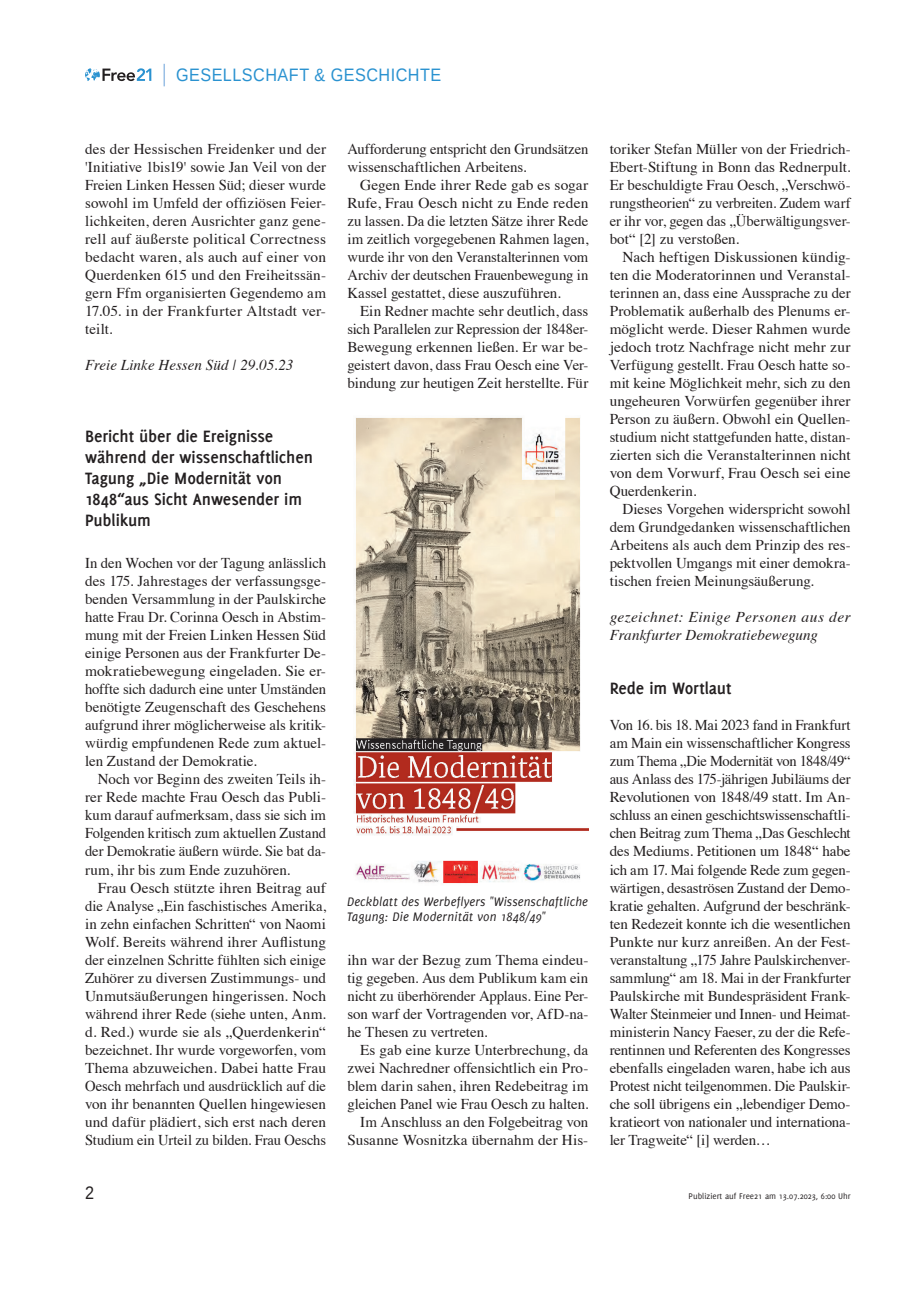
<style>
.page{position:relative;width:906px;height:1289px;background:#fff}
.page>*{position:absolute;margin:0;border:0;box-sizing:border-box;transform-origin:0 0}
.t1{font:700 18px/21px "Delicious";letter-spacing:-.005em;color:#231f20}
.t2{font:18px "Liberation Sans";letter-spacing:.03em;color:#2a92d0;scale:.9 1}
.t3{font:18px "Liberation Sans";color:#231f20;scale:.9 1}
.t4{font:15px/18px "Times";color:#231f20;text-align:justify}
.t5{font:italic 15px/18px "Times";letter-spacing:.01em;color:#231f20}
.t6{font:italic 13.5px/15px "Delicious";letter-spacing:.015em;color:#231f20}
.t7{font:9px "Delicious";color:#231f20}
</style>
<div class="page">
<svg style="left:85px;top:68px;width:66px;height:13px"></svg>
<hr style="left:163px;top:64px;width:2px;height:22px;background:#9abfe5">
<img style="left:353px;top:417px;width:235px;height:467px">
<p class="t2" style="left:176px;top:63px;width:296px">GESELLSCHAFT &amp; GESCHICHTE</p>
<p class="t4" style="left:85px;top:139px;width:242px">des der Hessischen Freidenker und der 'Initiative 1bis19' sowie Jan Veil von der Freien Linken Hessen Süd; dieser wurde sowohl im Umfeld der offiziösen Feier&shy;lichkeiten, deren Ausrichter ganz gene&shy;rell auf äußerste political Correctness bedacht waren, als auch auf einer von Querdenken 615 und den Freiheitssän&shy;gern Ffm organisierten Gegendemo am 17.05. in der Frankfurter Altstadt ver&shy;teilt.</p>
<p class="t5" style="left:85px;top:355px;width:210px">Freie Linke Hessen Süd | 29.05.23</p>
<p class="t1" style="left:85px;top:425px;width:229px">Bericht über die Ereignisse während der wissenschaftlichen<br>Tagung „Die Modernität von<br>1848“aus Sicht Anwesender im<br>Publikum</p>
<p class="t4" style="left:85px;top:553px;width:242px">In den Wochen vor der Tagung anlässlich des 175. Jahrestages der verfassungsge&shy;benden Versammlung in der Paulskirche hatte Frau Dr. Corinna Oesch in Abstim&shy;mung mit der Freien Linken Hessen Süd einige Personen aus der Frankfurter De&shy;mokratiebewegung eingeladen. Sie er&shy;hoffte sich dadurch eine unter Umständen benötigte Zeugenschaft des Geschehens aufgrund ihrer möglicherweise als kritik&shy;würdig empfundenen Rede zum aktuel&shy;len Zustand der Demokratie.</p>
<p class="t4" style="left:85px;top:769px;width:242px;text-indent:13px">Noch vor Beginn des zweiten Teils ih&shy;rer Rede machte Frau Oesch das Publi&shy;kum darauf aufmerksam, dass sie sich im Folgenden kritisch zum aktuellen Zustand der Demokratie äußern würde. Sie bat da&shy;rum, ihr bis zum Ende zuzuhören.</p>
<p class="t4" style="left:85px;top:877px;width:242px;text-indent:13px">Frau Oesch stützte ihren Beitrag auf die Analyse „Ein faschistisches Amerika, in zehn einfachen Schritten“ von Naomi Wolf. Bereits während ihrer Auflistung der einzelnen Schritte fühlten sich einige Zuhörer zu diversen Zustimmungs- und Unmutsäußerungen hingerissen. Noch während ihrer Rede (siehe unten, Anm. d. Red.) wurde sie als „Querdenkerin“ bezeichnet. Ihr wurde vorgeworfen, vom Thema abzuweichen. Dabei hatte Frau Oesch mehrfach und ausdrücklich auf die von ihr benannten Quellen hingewiesen und dafür plädiert, sich erst nach deren Studium ein Urteil zu bilden. Frau Oeschs</p>
<p class="t4" style="left:347px;top:139px;width:242px">Aufforderung entspricht den Grundsätzen wissenschaftlichen Arbeitens.</p>
<p class="t4" style="left:347px;top:175px;width:242px;text-indent:13px">Gegen Ende ihrer Rede gab es sogar Rufe, Frau Oesch nicht zu Ende reden zu lassen. Da die letzten Sätze ihrer Rede im zeitlich vorgegebenen Rahmen lagen, wurde ihr von den Veranstalterinnen vom Archiv der deutschen Frauenbewegung in Kassel gestattet, diese auszuführen.</p>
<p class="t4" style="left:347px;top:301px;width:242px;text-indent:13px">Ein Redner machte sehr deutlich, dass sich Parallelen zur Repression der 1848er-Bewegung erkennen ließen. Er war be&shy;geistert davon, dass Frau Oesch eine Ver&shy;bindung zur heutigen Zeit herstellte. Für</p>
<p class="t6" style="left:347px;top:894px;width:242px">Deckblatt des Werbeflyers "Wissenschaftliche<br>Tagung: Die Modernität von 1848/49"</p>
<p class="t4" style="left:347px;top:949px;width:242px">ihn war der Bezug zum Thema eindeu&shy;tig gegeben. Aus dem Publikum kam ein nicht zu überhörender Applaus. Eine Per&shy;son warf der Vortragenden vor, AfD-na&shy;he Thesen zu vertreten.</p>
<p class="t4" style="left:347px;top:1039px;width:242px;text-align:right">Es gab eine kurze Unterbrechung, da zwei Nachredner offensichtlich ein Pro&shy;blem darin sahen, ihren Redebeitrag im gleichen Panel wie Frau Oesch zu halten.<br>Im Anschluss an den Folgebeitrag von Susanne Wosnitzka übernahm der His-</p>
<p class="t4" style="left:609px;top:139px;width:242px">toriker Stefan Müller von der Friedrich-Ebert-Stiftung in Bonn das Rednerpult.<br>Er beschuldigte Frau Oesch, „Verschwö&shy;rungstheorien“ zu verbreiten. Zudem warf er ihr vor, gegen das „Überwältigungsver&shy;bot“ [2] zu verstoßen.</p>
<p class="t4" style="left:609px;top:247px;width:242px;text-indent:13px">Nach heftigen Diskussionen kündig&shy;ten die Moderatorinnen und Veranstal&shy;terinnen an, dass eine Aussprache zu der Problematik außerhalb des Plenums er&shy;möglicht werde. Dieser Rahmen wurde jedoch trotz Nachfrage nicht mehr zur Verfügung gestellt. Frau Oesch hatte so&shy;mit keine Möglichkeit mehr, sich zu den ungeheuren Vorwürfen gegenüber ihrer Person zu äußern. Obwohl ein Quellen&shy;studium nicht stattgefunden hatte, distan&shy;zierten sich die Veranstalterinnen nicht von dem Vorwurf, Frau Oesch sei eine Querdenkerin.</p>
<p class="t4" style="left:609px;top:499px;width:242px;text-indent:13px">Dieses Vorgehen widerspricht sowohl dem Grundgedanken wissenschaftlichen Arbeitens als auch dem Prinzip des res&shy;pektvollen Umgangs mit einer demokra&shy;tischen freien Meinungsäußerung.</p>
<p class="t5" style="left:609px;top:607px;width:242px">gezeichnet: Einige Personen aus der<br>Frankfurter Demokratiebewegung</p>
<p class="t1" style="left:609px;top:677px;width:123px">Rede im Wortlaut</p>
<p class="t4" style="left:609px;top:715px;width:242px">Von 16. bis 18. Mai 2023 fand in Frankfurt am Main ein wissenschaftlicher Kongress zum Thema „Die Modernität von 1848/49“ aus Anlass des 175-jährigen Jubiläums der Revolutionen von 1848/49 statt. Im An&shy;schluss an einen geschichtswissenschaftli&shy;chen Beitrag zum Thema „Das Geschlecht des Mediums. Petitionen um 1848“ habe ich am 17. Mai folgende Rede zum gegen&shy;wärtigen, desaströsen Zustand der Demo&shy;kratie gehalten. Aufgrund der beschränk&shy;ten Redezeit konnte ich die wesentlichen Punkte nur kurz anreißen. An der Fest&shy;veranstaltung „175 Jahre Paulskirchenver&shy;sammlung“ am 18. Mai in der Frankfurter Paulskirche mit Bundespräsident Frank-Walter Steinmeier und Innen- und Heimat&shy;ministerin Nancy Faeser, zu der die Refe&shy;rentinnen und Referenten des Kongresses ebenfalls eingeladen waren, habe ich aus Protest nicht teilgenommen. Die Paulskir&shy;che soll übrigens ein „lebendiger Demo&shy;kratieort von nationaler und internationa&shy;ler Tragweite“ [i] werden…</p>
<p class="t3" style="left:85px;top:1180px;width:12px">2</p>
<p class="t7" style="left:688px;top:1190px;width:163px">Publiziert auf Free21 am 13.07.2023, 6:00 Uhr</p>
</div>
